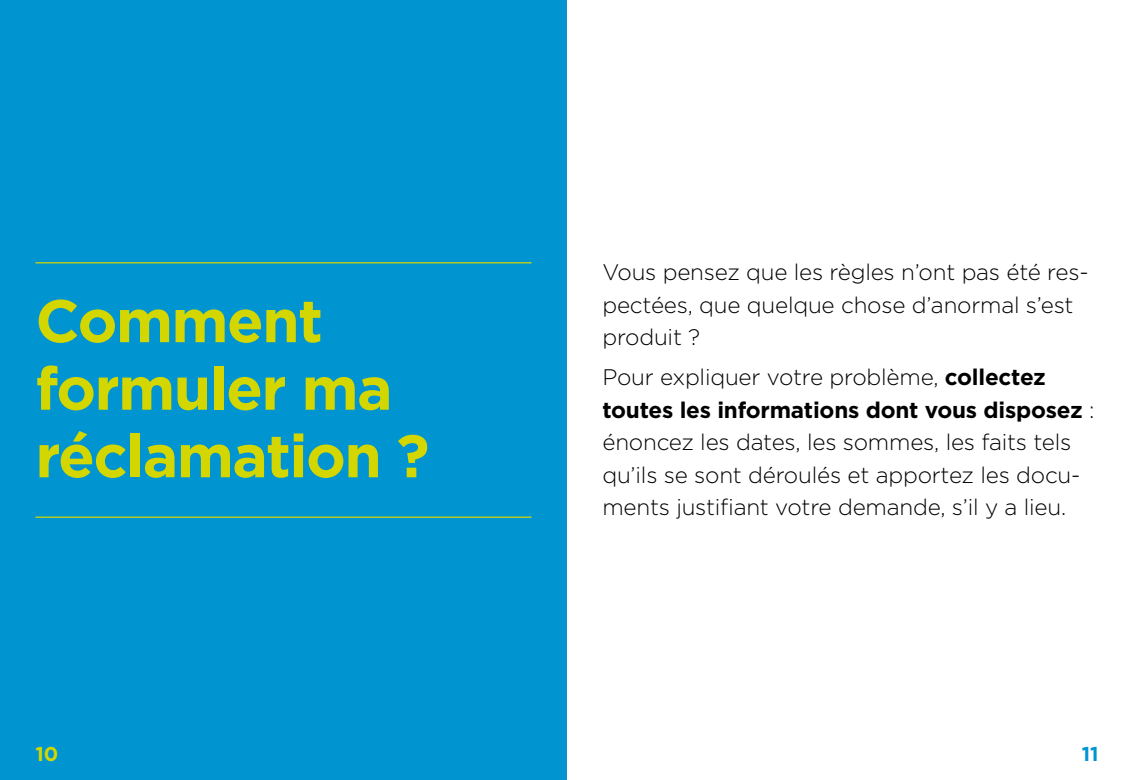
<style>
.page{position:relative;width:1134px;height:780px;background:#fff}
.page>*{position:absolute;margin:0;border:0;box-sizing:border-box;transform-origin:0 0}
.t1{font:700 60px/67.5px "Gotham";letter-spacing:-.025em;color:#d4d600}
.t2{font:300 22.5px/32.5px "Gotham";letter-spacing:-.01em;color:#000}
.t3{font:700 20px "Gotham";color:#d4d600}
.t4{font:700 20px "Gotham";color:#0094d0}
.s1{font-weight:700}
</style>
<div class="page">
<div style="left:0;top:0;width:567px;height:780px;background:#0094d0"></div>
<hr style="left:35px;top:516px;width:496px;height:2px;background:#d4d600">
<hr style="left:35px;top:262px;width:496px;height:1px;background:#d4d600">
<h1 class="t1" style="left:35px;top:287px;width:395px">Comment formuler ma réclamation ?</h1>
<p class="t2" style="left:602px;top:255px;width:488px">Vous pensez que les règles n’ont pas été res&shy;pectées, que quelque chose d’anormal s’est produit ?</p>
<p class="t2" style="left:602px;top:360px;width:494px">Pour expliquer votre problème, <span class="s1">collectez toutes les informations dont vous disposez</span> : énoncez les dates, les sommes, les faits tels qu’ils se sont déroulés et apportez les docu&shy;ments justifiant votre demande, s’il y a lieu.</p>
<p class="t3" style="left:35px;top:740px;width:24px">10</p>
<p class="t4" style="left:1082px;top:740px;width:18px">11</p>
</div>
